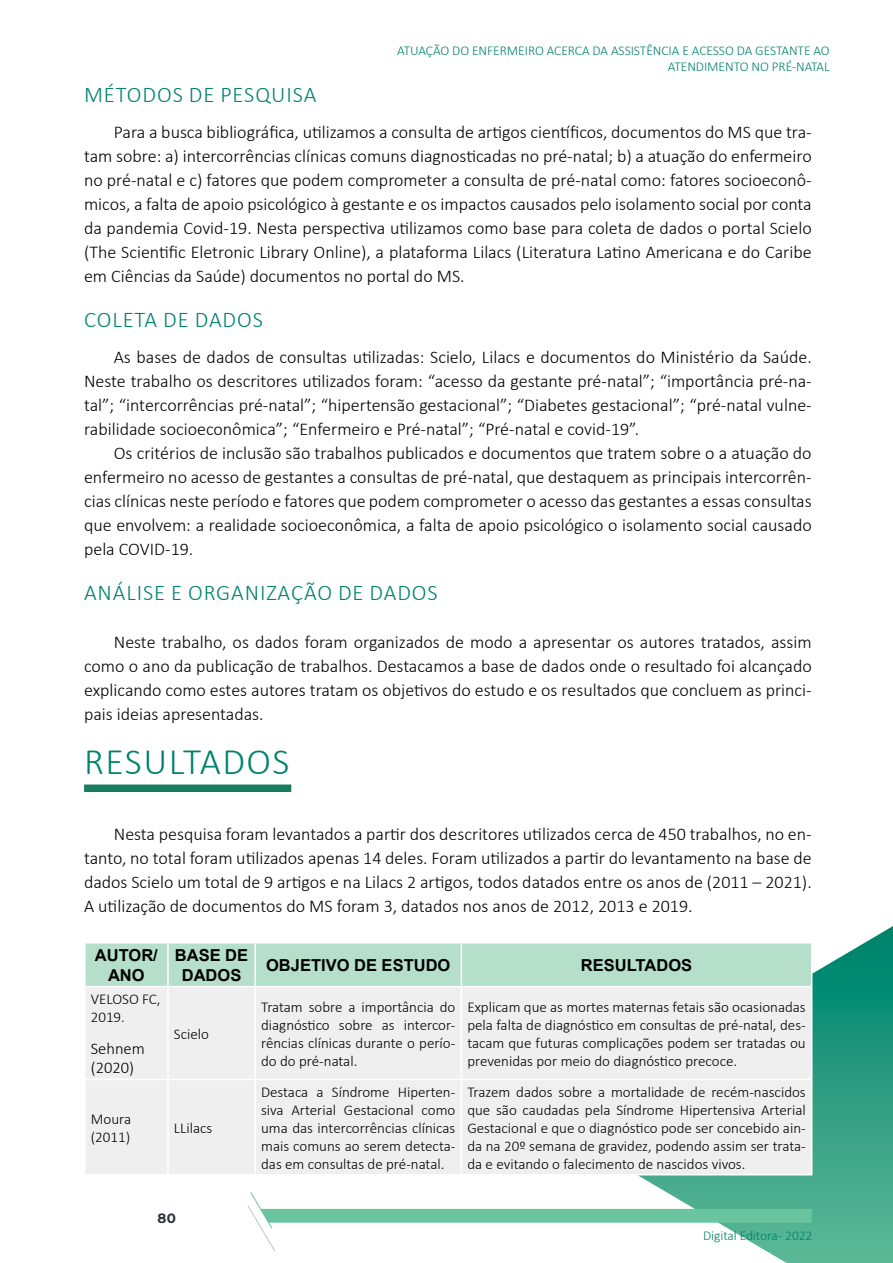
<style>
.page{position:relative;width:893px;height:1263px;background:#fff}
.page>*{position:absolute;margin:0;border:0;box-sizing:border-box;transform-origin:0 0}
.t1{font:300 37.5px "Calibri";letter-spacing:.04em;color:#00826b}
.t2{font:300 22.5px "Calibri";letter-spacing:.04em;color:#00826b}
.t3{font:300 18px/24px "Calibri";color:#000;text-align:justify}
.t4{font:700 16.5px/19.8px "Arial";color:#000;text-align:center}
.t5{font:300 16.5px/19.8px "Calibri";color:#000}
.t6{font:300 15px/18px "Calibri";color:#000;text-align:justify}
.t7{font:300 13.5px/16.2px "Calibri";letter-spacing:-.005em;color:#00826b;text-align:right}
.t8{font:700 13.5px "Montserrat";color:#2e333c}
</style>
<div class="page">
<svg style="left:812px;top:926px;width:81px;height:337px;background:#40a68d"></svg>
<div style="left:84px;top:784px;width:207px;height:8px;background:#197c60"></div>
<div style="left:86px;top:943px;width:725px;height:43px;background:#b5decb"></div>
<div style="left:86px;top:987px;width:725px;height:187px;background:#efeff0"></div>
<hr style="left:167px;top:943px;width:2px;height:43px;background:#fff">
<hr style="left:254px;top:943px;width:2px;height:43px;background:#fff">
<hr style="left:461px;top:943px;width:1px;height:43px;background:#fff">
<hr style="left:167px;top:987px;width:2px;height:92px;background:#fff">
<hr style="left:254px;top:987px;width:2px;height:92px;background:#fff">
<hr style="left:461px;top:987px;width:1px;height:92px;background:#fff">
<hr style="left:84px;top:1079px;width:84px;height:1px;background:#fff">
<hr style="left:168px;top:1079px;width:87px;height:1px;background:#fff">
<hr style="left:167px;top:1080px;width:2px;height:94px;background:#fff">
<svg style="left:247px;top:1047px;width:565px;height:216px"></svg>
<p class="t7" style="left:397px;top:42px;width:434px">ATUAÇÃO DO ENFERMEIRO ACERCA DA ASSISTÊNCIA E ACESSO DA GESTANTE AO<br>ATENDIMENTO NO PRÉ-NATAL</p>
<p class="t2" style="left:84px;top:80px;width:234px">MÉTODOS DE PESQUISA</p>
<p class="t3" style="left:84px;top:120px;width:729px;text-indent:30px">Para a busca bibliográfica, utilizamos a consulta de artigos científicos, documentos do MS que tra&shy;tam sobre: a) intercorrências clínicas comuns diagnosticadas no pré-natal; b) a atuação do enfermeiro no pré-natal e c) fatores que podem comprometer a consulta de pré-natal como: fatores socioeconô&shy;micos, a falta de apoio psicológico à gestante e os impactos causados pelo isolamento social por conta da pandemia Covid-19. Nesta perspectiva utilizamos como base para coleta de dados o portal Scielo (The Scientific Eletronic Library Online), a plataforma Lilacs (Literatura Latino Americana e do Caribe em Ciências da Saúde) documentos no portal do MS.</p>
<p class="t2" style="left:84px;top:305px;width:180px">COLETA DE DADOS</p>
<p class="t3" style="left:84px;top:345px;width:729px;text-indent:30px">As bases de dados de consultas utilizadas: Scielo, Lilacs e documentos do Ministério da Saúde.<br>Neste trabalho os descritores utilizados foram: “acesso da gestante pré-natal”; “importância pré-na&shy;tal”; “intercorrências pré-natal”; “hipertensão gestacional”; “Diabetes gestacional”; “pré-natal vulne&shy;rabilidade socioeconômica”; “Enfermeiro e Pré-natal”; “Pré-natal e covid-19”.</p>
<p class="t3" style="left:84px;top:441px;width:729px;text-indent:30px">Os critérios de inclusão são trabalhos publicados e documentos que tratem sobre o a atuação do enfermeiro no acesso de gestantes a consultas de pré-natal, que destaquem as principais intercorrên&shy;cias clínicas neste período e fatores que podem comprometer o acesso das gestantes a essas consultas que envolvem: a realidade socioeconômica, a falta de apoio psicológico o isolamento social causado pela COVID-19.</p>
<p class="t2" style="left:84px;top:578px;width:355px">ANÁLISE E ORGANIZAÇÃO DE DADOS</p>
<p class="t3" style="left:84px;top:630px;width:729px;text-indent:30px">Neste trabalho, os dados foram organizados de modo a apresentar os autores tratados, assim como o ano da publicação de trabalhos. Destacamos a base de dados onde o resultado foi alcançado explicando como estes autores tratam os objetivos do estudo e os resultados que concluem as princi&shy;pais ideias apresentadas.</p>
<h1 class="t1" style="left:84px;top:738px;width:207px">RESULTADOS</h1>
<p class="t3" style="left:84px;top:822px;width:729px;text-indent:30px">Nesta pesquisa foram levantados a partir dos descritores utilizados cerca de 450 trabalhos, no en&shy;tanto, no total foram utilizados apenas 14 deles. Foram utilizados a partir do levantamento na base de dados Scielo um total de 9 artigos e na Lilacs 2 artigos, todos datados entre os anos de (2011 – 2021).<br>A utilização de documentos do MS foram 3, datados nos anos de 2012, 2013 e 2019.</p>
<p class="t4" style="left:95px;top:945px;width:64px">AUTOR/<br>ANO</p>
<p class="t4" style="left:175px;top:945px;width:75px">BASE DE<br>DADOS</p>
<p class="t4" style="left:266px;top:955px;width:186px">OBJETIVO DE ESTUDO</p>
<p class="t4" style="left:581px;top:955px;width:113px">RESULTADOS</p>
<p class="t6" style="left:91px;top:990px;width:71px">VELOSO FC,<br>2019.</p>
<p class="t5" style="left:91px;top:1038px;width:55px">Sehnem (2020)</p>
<p class="t6" style="left:261px;top:997px;width:196px">Tratam sobre a importância do diagnóstico sobre as intercor&shy;rências clínicas durante o perío&shy;do do pré-natal.</p>
<p class="t6" style="left:467px;top:997px;width:340px">Explicam que as mortes maternas fetais são ocasionadas pela falta de diagnóstico em consultas de pré-natal, des&shy;tacam que futuras complicações podem ser tratadas ou prevenidas por meio do diagnóstico precoce.</p>
<p class="t6" style="left:174px;top:1024px;width:37px">Scielo</p>
<p class="t6" style="left:91px;top:1109px;width:42px">Moura (2011)</p>
<p class="t6" style="left:174px;top:1118px;width:40px">LLilacs</p>
<p class="t8" style="left:157px;top:1209px;width:20px">80</p>
<p class="t6" style="left:261px;top:1082px;width:196px">Destaca a Síndrome Hiperten&shy;siva Arterial Gestacional como uma das intercorrências clínicas mais comuns ao serem detecta&shy;das em consultas de pré-natal.</p>
<p class="t6" style="left:467px;top:1082px;width:340px">Trazem dados sobre a mortalidade de recém-nascidos que são caudadas pela Síndrome Hipertensiva Arterial Gestacional e que o diagnóstico pode ser concebido ain&shy;da na 20º semana de gravidez, podendo assim ser trata&shy;da e evitando o falecimento de nascidos vivos.</p>
<p class="t7" style="left:703px;top:1227px;width:111px">Digital Editora - 2022</p>
</div>
